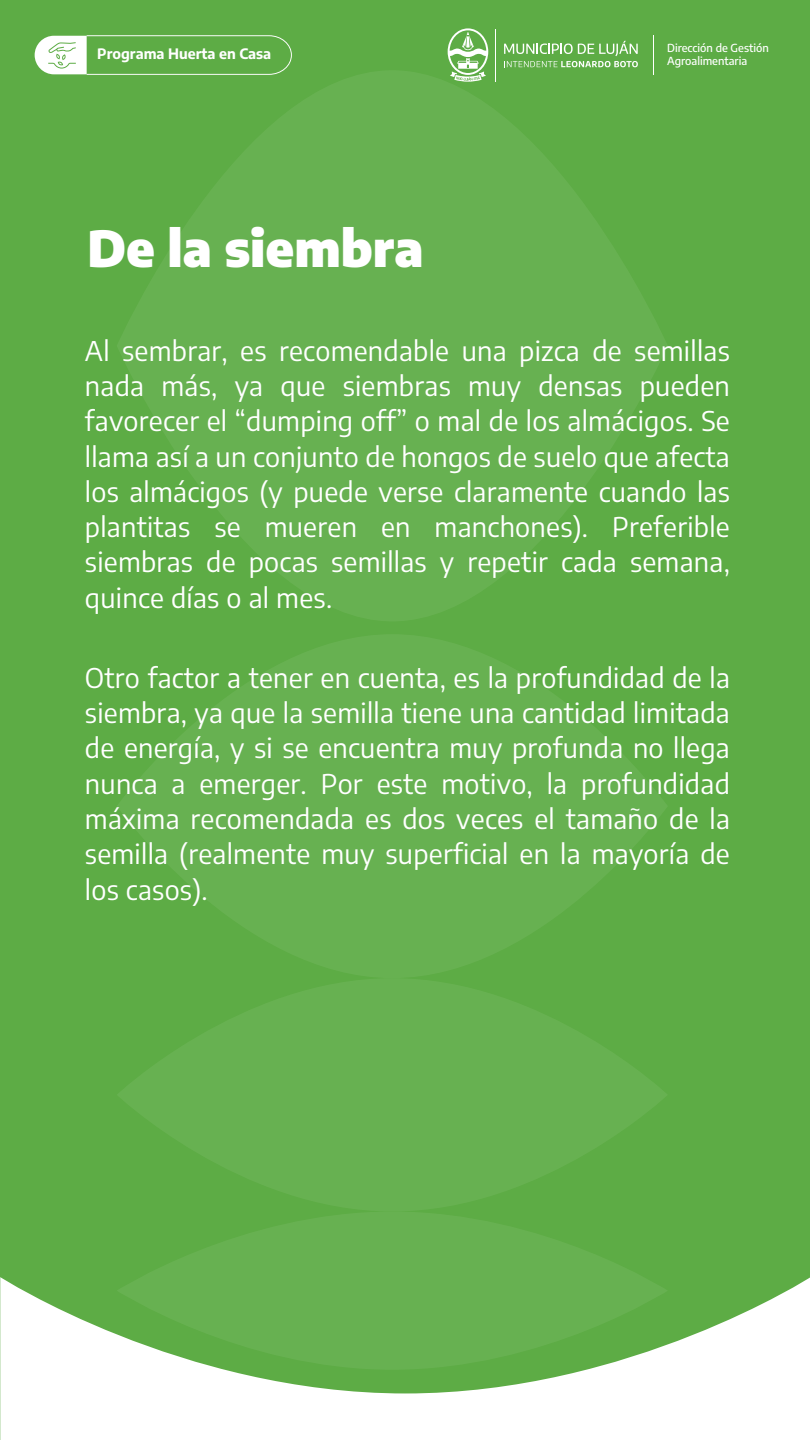
<style>
.page{position:relative;width:810px;height:1440px;background:#5dac45}
.page>*{position:absolute;margin:0;border:0;box-sizing:border-box;transform-origin:0 0}
.t1{font:900 49.5px "Encode Sans";color:#fff}
.t2{font:27px/35.2px "Encode Sans";letter-spacing:.01em;color:#fff;text-align:justify}
.t3{font:700 14.33px "Encode Sans";color:#fff}
.t4{font:500 11.02px/13.3px "Encode Sans";color:#fff}
</style>
<div class="page">
<svg style="left:0;top:1277px;width:810px;height:163px;fill:#fff"></svg>
<div style="left:117px;top:70px;width:551px;height:551px;background:#67b151;border-radius:50%"></div>
<div style="left:117px;top:634px;width:551px;height:344px;background:#67b151;border-radius:50%"></div>
<div style="left:117px;top:978px;width:551px;height:233px;background:#67b151;border-radius:50%"></div>
<div style="left:117px;top:1211px;width:551px;height:159px;background:#67b151;border-radius:50%"></div>
<svg style="left:35px;top:35px;width:257px;height:40px"></svg>
<hr style="left:654px;top:36px;width:1px;height:39px;background:#fff">
<hr style="left:495px;top:29px;width:1px;height:52px;background:#fff">
<svg style="left:504px;top:41px;width:134px;height:26px"></svg>
<svg style="left:448px;top:28px;width:40px;height:54px"></svg>
<p class="t3" style="left:97px;top:44px;width:175px">Programa Huerta en Casa</p>
<p class="t4" style="left:667px;top:41px;width:103px">Dirección de Gestión<br>Agroalimentaria</p>
<h1 class="t1" style="left:87px;top:214px;width:338px">De la siembra</h1>
<p class="t2" style="left:85px;top:332px;width:647px">Al sembrar, es recomendable una pizca de semillas nada más, ya que siembras muy densas pueden favorecer el “dumping off” o mal de los almácigos. Se llama así a un conjunto de hongos de suelo que afecta los almácigos (y puede verse claramente cuando las plantitas se mueren en manchones). Preferible siembras de pocas semillas y repetir cada semana, quince días o al mes.</p>
<p class="t2" style="left:85px;top:659px;width:647px">Otro factor a tener en cuenta, es la profundidad de la siembra, ya que la semilla tiene una cantidad limitada de energía, y si se encuentra muy profunda no llega nunca a emerger. Por este motivo, la profundidad máxima recomendada es dos veces el tamaño de la semilla (realmente muy superficial en la mayoría de los casos).</p>
</div>
